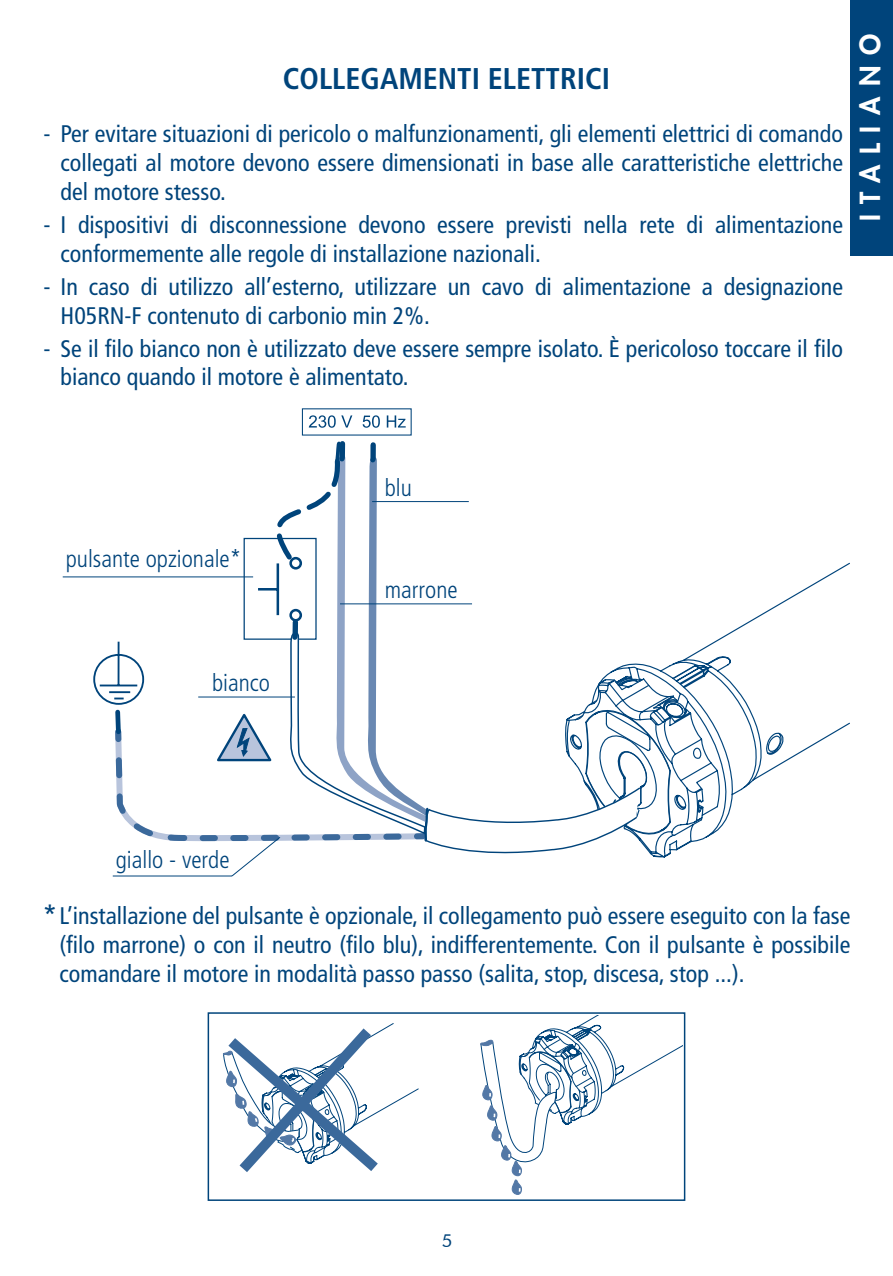
<style>
.page{position:relative;width:893px;height:1276px;background:#fff}
.page>*{position:absolute;margin:0;border:0;box-sizing:border-box;transform-origin:0 0}
.t1{font:700 condensed 30px "Frutiger LT Std";color:#00447b}
.t2{font:800 27px "Futura Std";letter-spacing:.395em;color:#fff}
.t3{font:condensed 24px/28.8px "Frutiger LT Std";color:#00447b}
.t4{font:300 condensed 24px "Frutiger LT Std";color:#00447b}
.t5{font:18px "Futura BT";color:#00447b}
.s1{font-size:30px}
</style>
<div class="page">
<svg style="left:782px;top:562px;width:68px;height:202px"></svg>
<svg style="left:309px;top:415px;width:97px;height:13px"></svg>
<svg style="left:62px;top:576px;width:192px;height:301px"></svg>
<svg style="left:197px;top:441px;width:585px;height:418px"></svg>
<div style="left:850px;top:0;width:43px;height:255px;background:#00447b"></div>
<svg style="left:223px;top:1023px;width:196px;height:149px"></svg>
<div style="left:208px;top:1012px;width:477px;height:189px;border:2px solid #00447b"></div>
<svg style="left:480px;top:1015px;width:203px;height:180px"></svg>
<p class="t1" style="left:283px;top:61px;width:329px">COLLEGAMENTI ELETTRICI</p>
<p class="t3" style="left:61px;top:120px;width:784px;text-align:justify;text-indent:-17px">- Per evitare situazioni di pericolo o malfunzionamenti, gli elementi elettrici di comando collegati al motore devono essere dimensionati in base alle caratteristiche elettriche del motore stesso.</p>
<p class="t3" style="left:61px;top:210px;width:784px;text-indent:-17px">- I dispositivi di disconnessione devono essere previsti nella rete di alimentazione conformemente alle regole di installazione nazionali.</p>
<p class="t3" style="left:61px;top:272px;width:784px;text-indent:-17px">- In caso di utilizzo all’esterno, utilizzare un cavo di alimentazione a designazione<br>H05RN-F contenuto di carbonio min 2%.</p>
<p class="t3" style="left:61px;top:334px;width:784px;text-indent:-17px">- Se il filo bianco non è utilizzato deve essere sempre isolato. È pericoloso toccare il filo bianco quando il motore è alimentato.</p>
<p class="t2" style="left:853px;top:221px;width:189px;rotate:-90deg">ITALIANO</p>
<p class="t4" style="left:66px;top:545px;width:177px">pulsante opzionale*</p>
<p class="t4" style="left:212px;top:668px;width:59px">bianco</p>
<p class="t4" style="left:385px;top:474px;width:29px">blu</p>
<p class="t4" style="left:385px;top:576px;width:74px">marrone</p>
<p class="t4" style="left:116px;top:845px;width:115px">giallo - verde</p>
<p class="t3" style="left:60px;top:901px;width:792px;text-align:justify;text-indent:-17px"><span class="s1">*</span>L’installazione del pulsante è opzionale, il collegamento può essere eseguito con la fase (filo marrone) o con il neutro (filo blu), indifferentemente. Con il pulsante è possibile comandare il motore in modalità passo passo (salita, stop, discesa, stop ...).</p>
<p class="t5" style="left:442px;top:1229px;width:12px">5</p>
</div>
